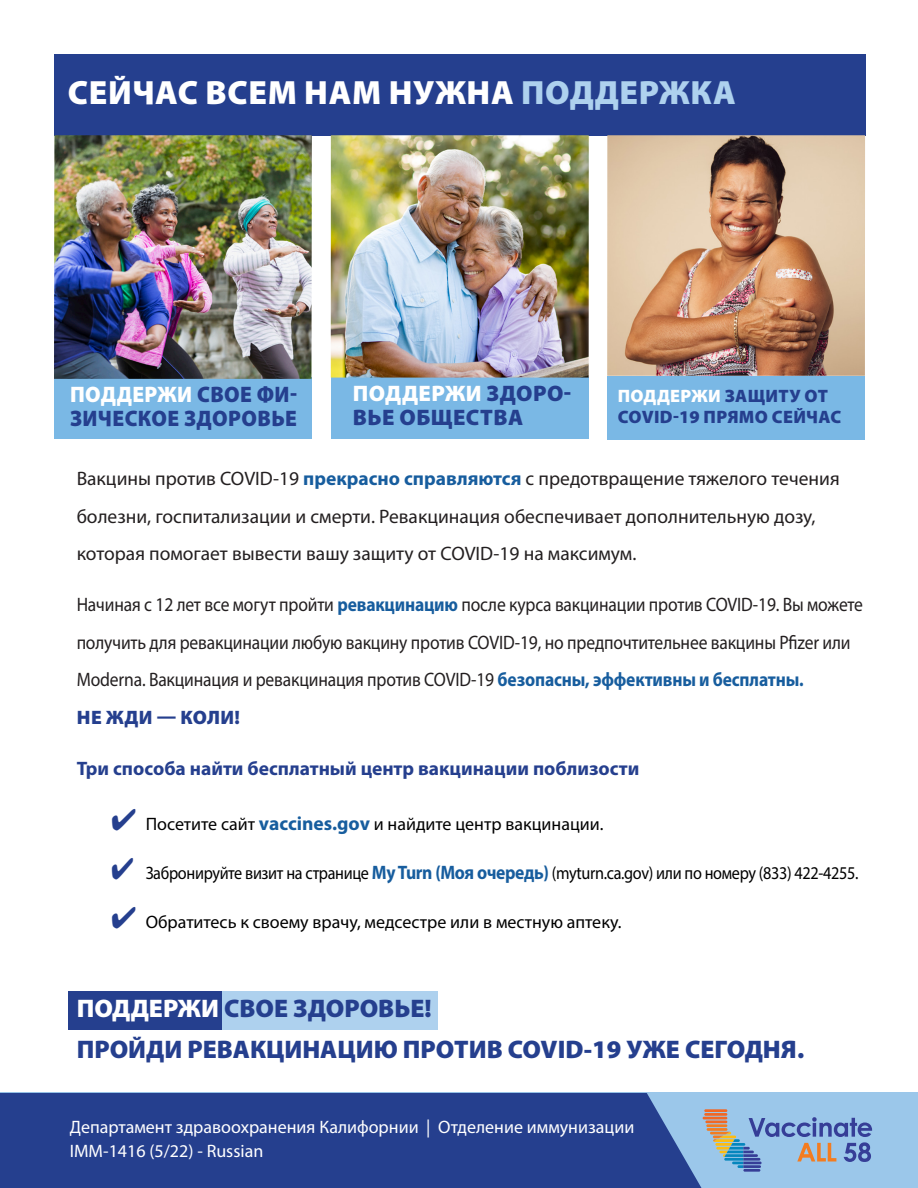
<style>
.page{position:relative;width:918px;height:1188px;background:#fff}
.page>*{position:absolute;margin:0;border:0;box-sizing:border-box;transform-origin:0 0}
.t1{font:900 33.75px "Myriad Pro";letter-spacing:.02em;color:#fff}
.t2{font:900 25.5px/40.5px "Myriad Pro";color:#253f8e}
.t3{font:900 22.5px/24px "Myriad Pro";letter-spacing:.02em;color:#253f8e;scale:.95 1}
.t4{font:900 22.5px/24px "Myriad Pro";letter-spacing:.02em;color:#253f8e}
.t5{font:19.5px/37.5px "Myriad Pro";letter-spacing:-.01em;color:#231f20;scale:.9 1}
.t6{font:19.5px/37.5px "Myriad Pro";letter-spacing:-.01em;color:#231f20}
.t7{font:700 19.5px "Myriad Pro";color:#253f8e}
.t8{font:18px "Myriad Pro";letter-spacing:-.005em;color:#000}
.t9{font:18px "Myriad Pro";letter-spacing:-.005em;color:#000;scale:.9 1}
.t10{font:18px/24px "Myriad Pro";color:#fff}
.t11{font:900 18px/21px "Myriad Pro";letter-spacing:.02em;color:#253f8e}
.s1{color:#aed1ee}
.s2{color:#fff}
.s3{font-weight:700;color:#175d9e}
.s4{font-weight:900;color:#253f8e}
.s5{color:#253f8e}
.s6{font-weight:700;font-size:19.5px;color:#175d9e}
</style>
<div class="page">
<div style="left:607px;top:376px;width:258px;height:63px;background:#7ab8e5"></div>
<div style="left:54px;top:54px;width:811px;height:81px;background:#253f8e"></div>
<div style="left:0;top:1093px;width:918px;height:95px;background:#9bc7ea"></div>
<div style="left:0;top:1093px;width:701px;height:95px;background:#253f8e"></div>
<div style="left:54px;top:378px;width:257px;height:61px;background:#7ab8e5"></div>
<img style="left:54px;top:135px;width:258px;height:244px">
<img style="left:607px;top:135px;width:258px;height:241px">
<div style="left:69px;top:991px;width:153px;height:39px;background:#253f8e"></div>
<div style="left:222px;top:991px;width:215px;height:39px;background:#aed1ee"></div>
<div style="left:331px;top:378px;width:258px;height:61px;background:#7ab8e5"></div>
<hr style="left:743px;top:1169px;width:17px;height:3px;background:#363e97">
<svg style="left:703px;top:1109px;width:169px;height:59px"></svg>
<img style="left:331px;top:135px;width:258px;height:243px">
<h1 class="t1" style="left:68px;top:70px;width:670px">СЕЙЧАС ВСЕМ НАМ НУЖНА <span class="s1">ПОДДЕРЖКА</span></h1>
<p class="t4" style="left:353px;top:381px;width:220px"><span class="s2">ПОДДЕРЖИ</span> ЗДОРО-<br>ВЬЕ ОБЩЕСТВА</p>
<p class="t3" style="left:70px;top:382px;width:241px"><span class="s2">ПОДДЕРЖИ</span> СВОЕ ФИ-<br>ЗИЧЕСКОЕ ЗДОРОВЬЕ</p>
<p class="t11" style="left:618px;top:385px;width:225px"><span class="s2">ПОДДЕРЖИ</span> ЗАЩИТУ ОТ<br>COVID-19 ПРЯМО СЕЙЧАС</p>
<p class="t6" style="left:77px;top:460px;width:765px">Вакцины против COVID-19 <span class="s3">прекрасно справляются</span> с предотвращение тяжелого течения болезни, госпитализации и смерти. Ревакцинация обеспечивает дополнительную дозу, которая помогает вывести вашу защиту от COVID-19 на максимум.</p>
<p class="t5" style="left:77px;top:586px;width:875px">Начиная с 12 лет все могут пройти <span class="s3">ревакцинацию</span> после курса вакцинации против COVID-19. Вы можете получить для ревакцинации любую вакцину против COVID-19, но предпочтительнее вакцины Pfizer или Moderna. Вакцинация и ревакцинация против COVID-19 <span class="s3">безопасны, эффективны и бесплатны.<br></span><span class="s4">НЕ ЖДИ — КОЛИ!</span></p>
<p class="t7" style="left:77px;top:756px;width:564px">Три способа найти бесплатный центр вакцинации поблизости</p>
<p class="t8" style="left:111px;top:813px;width:494px"><span class="s5">✔</span> Посетите сайт <span class="s6">vaccines.gov</span> и найдите центр вакцинации.</p>
<p class="t9" style="left:111px;top:862px;width:832px"><span class="s5">✔</span> Забронируйте визит на странице <span class="s6">My Turn (Моя очередь)</span> (myturn.ca.gov) или по номеру (833) 422-4255.</p>
<p class="t8" style="left:111px;top:911px;width:512px"><span class="s5">✔</span> Обратитесь к своему врачу, медсестре или в местную аптеку.</p>
<h2 class="t2" style="left:77px;top:987px;width:729px"><span class="s2">ПОДДЕРЖИ</span> СВОЕ ЗДОРОВЬЕ!<br>ПРОЙДИ РЕВАКЦИНАЦИЮ ПРОТИВ COVID-19 УЖЕ СЕГОДНЯ.</h2>
<p class="t10" style="left:70px;top:1115px;width:566px">Департамент здравоохранения Калифорнии | Отделение иммунизации<br>IMM-1416 (5/22) - Russian</p>
</div>
